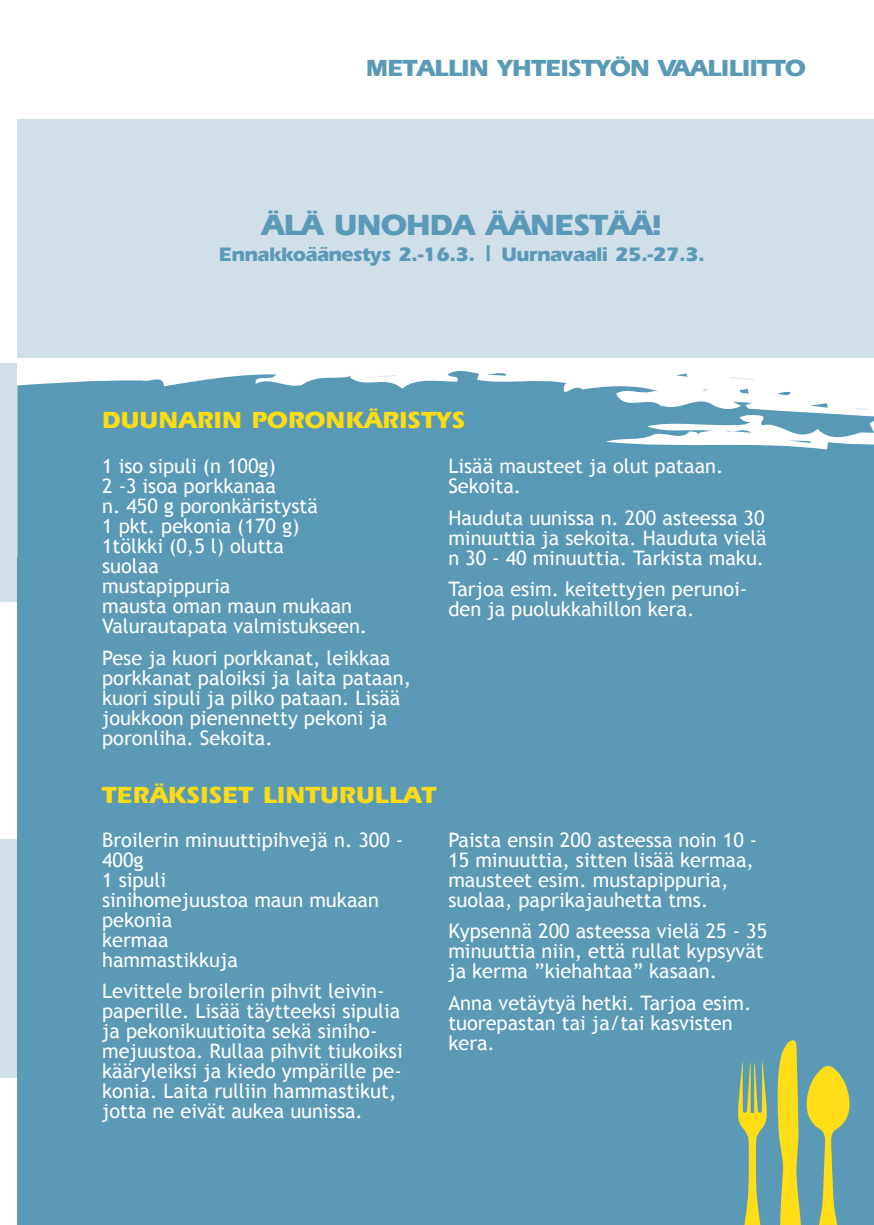
<style>
.page{position:relative;width:874px;height:1225px;background:#fff}
.page>*{position:absolute;margin:0;border:0;box-sizing:border-box;transform-origin:0 0}
.t1{font:800 30px "Ergoe";letter-spacing:-.03em;color:#5a9ab6}
.t2{font:800 24px "Ergoe";color:#fddc14}
.t3{font:800 24px "Ergoe";letter-spacing:-.03em;color:#5a9ab6}
.t4{font:20px/20px "Trebuchet MS";color:#fff}
.t5{font:800 20px "Ergoe";letter-spacing:-.03em;color:#5a9ab6}
</style>
<div class="page">
<svg style="left:0;top:371px;width:873px;height:231px;background:#6da6bf"></svg>
<svg style="left:485px;top:372px;width:20px;height:4px"></svg>
<svg style="left:852px;top:417px;width:14px;height:9px"></svg>
<svg style="left:607px;top:392px;width:7px;height:7px"></svg>
<svg style="left:807px;top:414px;width:37px;height:13px"></svg>
<svg style="left:766px;top:414px;width:25px;height:9px"></svg>
<svg style="left:727px;top:415px;width:5px;height:4px"></svg>
<svg style="left:378px;top:375px;width:18px;height:1px"></svg>
<svg style="left:723px;top:427px;width:28px;height:7px"></svg>
<svg style="left:861px;top:448px;width:8px;height:6px"></svg>
<svg style="left:787px;top:440px;width:23px;height:3px"></svg>
<svg style="left:833px;top:445px;width:11px;height:8px"></svg>
<svg style="left:630px;top:424px;width:14px;height:5px"></svg>
<svg style="left:597px;top:441px;width:5px;height:3px"></svg>
<svg style="left:674px;top:458px;width:16px;height:3px"></svg>
<svg style="left:847px;top:465px;width:26px;height:29px"></svg>
<div style="left:715px;top:461px;width:119px;height:39px;background:#5799b6"></div>
<div style="left:597px;top:468px;width:108px;height:31px;background:#5799b6"></div>
<svg style="left:769px;top:511px;width:22px;height:6px"></svg>
<div style="left:739px;top:523px;width:81px;height:34px;background:#5799b6"></div>
<div style="left:606px;top:521px;width:114px;height:25px;background:#5799b6"></div>
<svg style="left:553px;top:533px;width:26px;height:3px"></svg>
<svg style="left:506px;top:532px;width:8px;height:2px"></svg>
<svg style="left:391px;top:533px;width:27px;height:2px"></svg>
<div style="left:17px;top:557px;width:856px;height:668px;background:#5a9ab6"></div>
<div style="left:0;top:363px;width:17px;height:238px;background:#d1dfe9"></div>
<div style="left:17px;top:120px;width:856px;height:238px;background:#d1dfe9"></div>
<div style="left:0;top:839px;width:17px;height:238px;background:#d1dfe9"></div>
<svg style="left:738px;top:1061px;width:29px;height:164px"></svg>
<svg style="left:777px;top:1040px;width:73px;height:185px"></svg>
<p class="t3" style="left:366px;top:55px;width:441px">METALLIN YHTEISTYÖN VAALILIITTO</p>
<h1 class="t1" style="left:261px;top:209px;width:402px">ÄLÄ UNOHDA ÄÄNESTÄÄ!</h1>
<p class="t5" style="left:218px;top:244px;width:487px">Ennakkoäänestys 2.-16.3. | Uurnavaali 25.-27.3.</p>
<p class="t2" style="left:102px;top:408px;width:364px">DUUNARIN PORONKÄRISTYS</p>
<p class="t4" style="left:448px;top:456px;width:276px">Lisää mausteet ja olut pataan.<br>Sekoita.</p>
<p class="t4" style="left:448px;top:508px;width:320px;text-align:justify">Hauduta uunissa n. 200 asteessa 30 minuuttia ja sekoita. Hauduta vielä n 30 - 40 minuuttia. Tarkista maku.</p>
<p class="t4" style="left:448px;top:579px;width:300px">Tarjoa esim. keitettyjen perunoi&shy;den ja puolukkahillon kera.</p>
<p class="t4" style="left:102px;top:456px;width:266px">1 iso sipuli (n 100g)<br>2 -3 isoa porkkanaa<br>n. 450 g poronkäristystä<br>1 pkt. pekonia (170 g)<br>1tölkki (0,5 l) olutta<br>suolaa<br>mustapippuria<br>mausta oman maun mukaan<br>Valurautapata valmistukseen.</p>
<p class="t4" style="left:102px;top:648px;width:310px">Pese ja kuori porkkanat, leikkaa porkkanat paloiksi ja laita pataan, kuori sipuli ja pilko pataan. Lisää joukkoon pienennetty pekoni ja poronliha. Sekoita.</p>
<p class="t2" style="left:102px;top:783px;width:335px">TERÄKSISET LINTURULLAT</p>
<p class="t4" style="left:102px;top:830px;width:302px">Broilerin minuuttipihvejä n. 300 -<br>400g<br>1 sipuli<br>sinihomejuustoa maun mukaan pekonia<br>kermaa<br>hammastikkuja</p>
<p class="t4" style="left:102px;top:981px;width:302px">Levittele broilerin pihvit leivin&shy;paperille. Lisää täytteeksi sipulia ja pekonikuutioita sekä siniho&shy;mejuustoa. Rullaa pihvit tiukoiksi kääryleiksi ja kiedo ympärille pe&shy;konia. Laita rulliin hammastikut, jotta ne eivät aukea uunissa.</p>
<p class="t4" style="left:448px;top:830px;width:310px">Paista ensin 200 asteessa noin 10 - 15 minuuttia, sitten lisää kermaa, mausteet esim. mustapippuria, suolaa, paprikajauhetta tms.</p>
<p class="t4" style="left:448px;top:921px;width:320px">Kypsennä 200 asteessa vielä 25 - 35 minuuttia niin, että rullat kypsyvät ja kerma ”kiehahtaa” kasaan.</p>
<p class="t4" style="left:448px;top:993px;width:304px">Anna vetäytyä hetki. Tarjoa esim. tuorepastan tai ja/tai kasvisten kera.</p>
</div>
